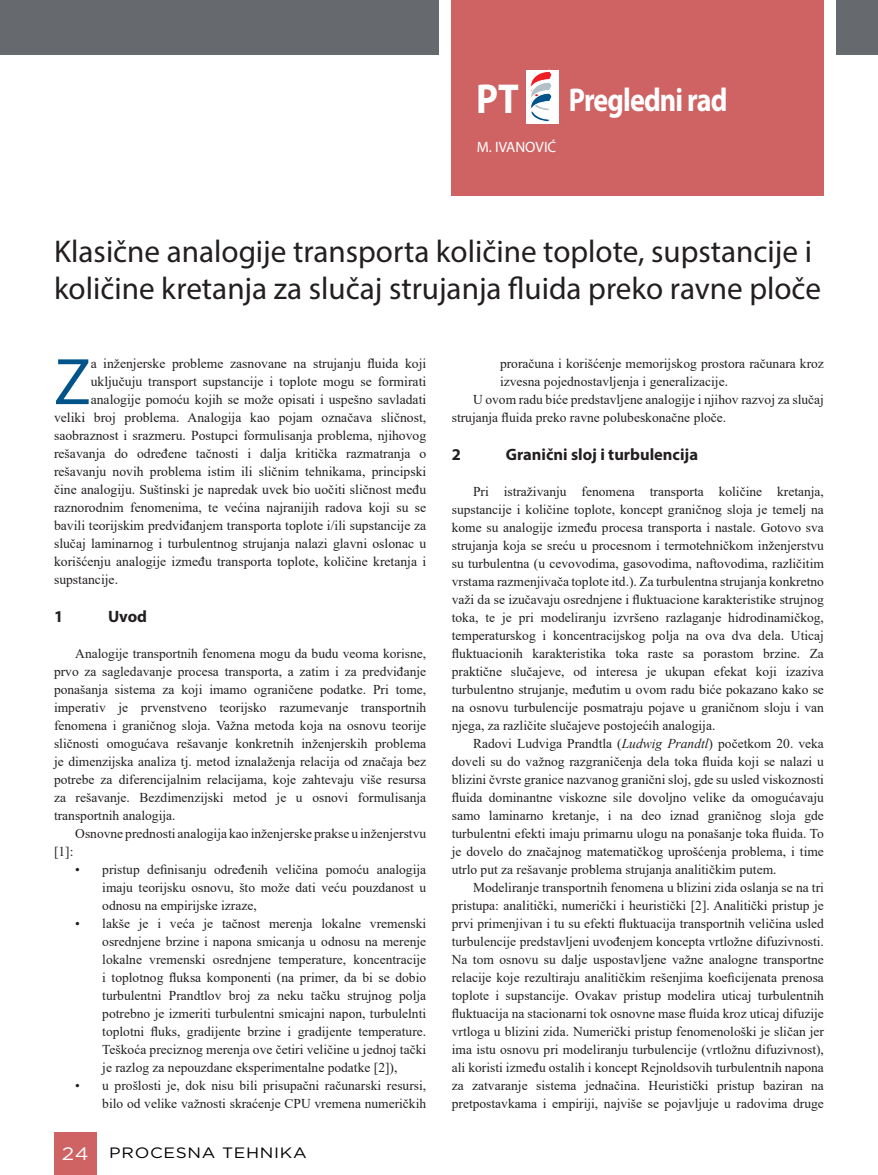
<style>
.page{position:relative;width:878px;height:1175px;background:#fff}
.page>*{position:absolute;margin:0;border:0;box-sizing:border-box;transform-origin:0 0}
.t1{font:66.3px "Myriad Pro";color:#01548a}
.t2{font:700 42px "Myriad Pro";color:#fff;scale:.9 1}
.t3{font:700 33px "Myriad Pro";letter-spacing:-.03em;color:#fff;scale:.85 1}
.t4{font:31.5px/37.8px "Myriad Pro";color:#231f20}
.t5{font:18px "Gotham Pro";color:#fff;scale:1.15 1}
.t6{font:700 16.5px "Myriad Pro";color:#231f20}
.t7{font:15px "Gotham Pro";letter-spacing:.04em;color:#000;scale:1.15 1}
.t8{font:15px "Myriad Pro";color:#fff}
.t9{font:13.65px "Times New Roman";color:#231f20}
.t10{font:13.5px/18px "Times New Roman";color:#231f20;text-align:justify}
.s1{font-style:italic}
</style>
<div class="page">
<div style="left:0;top:0;width:439px;height:54px;background:#66696e"></div>
<div style="left:452px;top:0;width:372px;height:196px;background:#cf6363"></div>
<div style="left:526px;top:70px;width:32px;height:53px;background:#fff"></div>
<svg style="left:530px;top:71px;width:22px;height:51px"></svg>
<div style="left:836px;top:0;width:42px;height:54px;background:#66696e"></div>
<div style="left:54px;top:1132px;width:43px;height:42px;background:#cf6363"></div>
<p class="t2" style="left:476px;top:71px;width:49px">PT</p>
<p class="t3" style="left:569px;top:79px;width:188px">Pregledni rad</p>
<p class="t8" style="left:477px;top:137px;width:81px">M. IVANOVIĆ</p>
<p class="t4" style="left:54px;top:231px;width:768px">Klasične analogije transporta količine toplote, supstancije i količine kretanja za slučaj strujanja fluida preko ravne ploče</p>
<p class="t1" style="left:54px;top:341px;width:38px">Z</p>
<p class="t9" style="left:91px;top:354px;width:337px">a inženjerske probleme zasnovane na strujanju fluida koji</p>
<p class="t9" style="left:91px;top:372px;width:337px">uključuju transport supstancije i toplote mogu se formirati</p>
<p class="t9" style="left:91px;top:390px;width:337px">analogije pomoću kojih se može opisati i uspešno savladati</p>
<p class="t9" style="left:54px;top:408px;width:374px">veliki broj problema. Analogija kao pojam označava sličnost,</p>
<p class="t9" style="left:54px;top:426px;width:374px">saobraznost i srazmeru. Postupci formulisanja problema, njihovog</p>
<p class="t9" style="left:54px;top:444px;width:374px">rešavanja do određene tačnosti i dalja kritička razmatranja o</p>
<p class="t9" style="left:54px;top:462px;width:374px">rešavanju novih problema istim ili sličnim tehnikama, principski</p>
<p class="t9" style="left:54px;top:480px;width:374px">čine analogiju. Suštinski je napredak uvek bio uočiti sličnost među</p>
<p class="t9" style="left:54px;top:498px;width:374px">raznorodnim fenomenima, te većina najranijih radova koji su se</p>
<p class="t9" style="left:54px;top:516px;width:374px">bavili teorijskim predviđanjem transporta toplote i/ili supstancije za</p>
<p class="t9" style="left:54px;top:534px;width:374px">slučaj laminarnog i turbulentnog strujanja nalazi glavni oslonac u</p>
<p class="t9" style="left:54px;top:552px;width:374px">korišćenju analogije između transporta toplote, količine kretanja i</p>
<p class="t9" style="left:54px;top:570px;width:66px">supstancije.</p>
<p class="t6" style="left:54px;top:605px;width:11px">1</p>
<p class="t6" style="left:108px;top:605px;width:41px">Uvod</p>
<p class="t10" style="left:54px;top:644px;width:374px;text-indent:21px">Analogije transportnih fenomena mogu da budu veoma korisne, prvo za sagledavanje procesa transporta, a zatim i za predviđanje ponašanja sistema za koji imamo ograničene podatke. Pri tome, imperativ je prvenstveno teorijsko razumevanje transportnih fenomena i graničnog sloja. Važna metoda koja na osnovu teorije sličnosti omogućava rešavanje konkretnih inženjerskih problema je dimenzijska analiza tj. metod iznalaženja relacija od značaja bez potrebe za diferencijalnim relacijama, koje zahtevaju više resursa za rešavanje. Bezdimenzijski metod je u osnovi formulisanja transportnih analogija.</p>
<p class="t10" style="left:75px;top:824px;width:352px">Osnovne prednosti analogija kao inženjerske prakse u inženjerstvu</p>
<p class="t10" style="left:54px;top:842px;width:21px">[1]:</p>
<p class="t10" style="left:102px;top:860px;width:325px;text-indent:-27px">• pristup definisanju određenih veličina pomoću analogija imaju teorijsku osnovu, što može dati veću pouzdanost u odnosu na empirijske izraze,</p>
<p class="t10" style="left:102px;top:914px;width:325px;text-indent:-27px">• lakše je i veća je tačnost merenja lokalne vremenski osrednjene brzine i napona smicanja u odnosu na merenje lokalne vremenski osrednjene temperature, koncentracije i toplotnog fluksa komponenti (na primer, da bi se dobio turbulentni Prandtlov broj za neku tačku strujnog polja potrebno je izmeriti turbulentni smicajni napon, turbulelnti toplotni fluks, gradijente brzine i gradijente temperature.<br>Teškoća preciznog merenja ove četiri veličine u jednoj tački je razlog za nepouzdane eksperimentalne podatke [2]),</p>
<p class="t10" style="left:75px;top:1076px;width:352px;text-align:right">• u prošlosti je, dok nisu bili prisupačni računarski resursi, bilo od velike važnosti skraćenje CPU vremena numeričkih</p>
<p class="t5" style="left:62px;top:1143px;width:25px">24</p>
<p class="t7" style="left:109px;top:1144px;width:173px">PROCESNA TEHNIKA</p>
<p class="t10" style="left:500px;top:354px;width:325px">proračuna i korišćenje memorijskog prostora računara kroz izvesna pojednostavljenja i generalizacije.</p>
<p class="t10" style="left:452px;top:390px;width:374px;text-indent:21px">U ovom radu biće predstavljene analogije i njihov razvoj za slučaj strujanja fluida preko ravne polubeskonačne ploče.</p>
<p class="t6" style="left:452px;top:443px;width:11px">2</p>
<p class="t6" style="left:506px;top:443px;width:194px">Granični sloj i turbulencija</p>
<p class="t10" style="left:452px;top:482px;width:374px;text-indent:21px">Pri istraživanju fenomena transporta količine kretanja, supstancije i količine toplote, koncept graničnog sloja je temelj na kome su analogije između procesa transporta i nastale. Gotovo sva strujanja koja se sreću u procesnom i termotehničkom inženjerstvu su turbulentna (u cevovodima, gasovodima, naftovodima, različitim vrstama razmenjivača toplote itd.). Za turbulentna strujanja konkretno važi da se izučavaju osrednjene i fluktuacione karakteristike strujnog toka, te je pri modeliranju izvršeno razlaganje hidrodinamičkog, temperaturskog i koncentracijskog polja na ova dva dela. Uticaj fluktuacionih karakteristika toka raste sa porastom brzine. Za praktične slučajeve, od interesa je ukupan efekat koji izaziva turbulentno strujanje, međutim u ovom radu biće pokazano kako se na osnovu turbulencije posmatraju pojave u graničnom sloju i van njega, za različite slučajeve postojećih analogija.</p>
<p class="t10" style="left:452px;top:734px;width:374px;text-indent:21px">Radovi Ludviga Prandtla (<span class="s1">Ludwig Prandtl</span>) početkom 20. veka doveli su do važnog razgraničenja dela toka fluida koji se nalazi u blizini čvrste granice nazvanog granični sloj, gde su usled viskoznosti fluida dominantne viskozne sile dovoljno velike da omogućavaju samo laminarno kretanje, i na deo iznad graničnog sloja gde turbulentni efekti imaju primarnu ulogu na ponašanje toka fluida. To je dovelo do značajnog matematičkog uprošćenja problema, i time utrlo put za rešavanje problema strujanja analitičkim putem.</p>
<p class="t10" style="left:452px;top:878px;width:374px;text-indent:21px">Modeliranje transportnih fenomena u blizini zida oslanja se na tri pristupa: analitički, numerički i heuristički [2]. Analitički pristup je prvi primenjivan i tu su efekti fluktuacija transportnih veličina usled turbulencije predstavljeni uvođenjem koncepta vrtložne difuzivnosti.<br>Na tom osnovu su dalje uspostavljene važne analogne transportne relacije koje rezultiraju analitičkim rešenjima koeficijenata prenosa toplote i supstancije. Ovakav pristup modelira uticaj turbulentnih fluktuacija na stacionarni tok osnovne mase fluida kroz uticaj difuzije vrtloga u blizini zida. Numerički pristup fenomenološki je sličan jer ima istu osnovu pri modeliranju turbulencije (vrtložnu difuzivnost), ali koristi između ostalih i koncept Rejnoldsovih turbulentnih napona za zatvaranje sistema jednačina. Heuristički pristup baziran na pretpostavkama i empiriji, najviše se pojavljuje u radovima druge</p>
</div>
